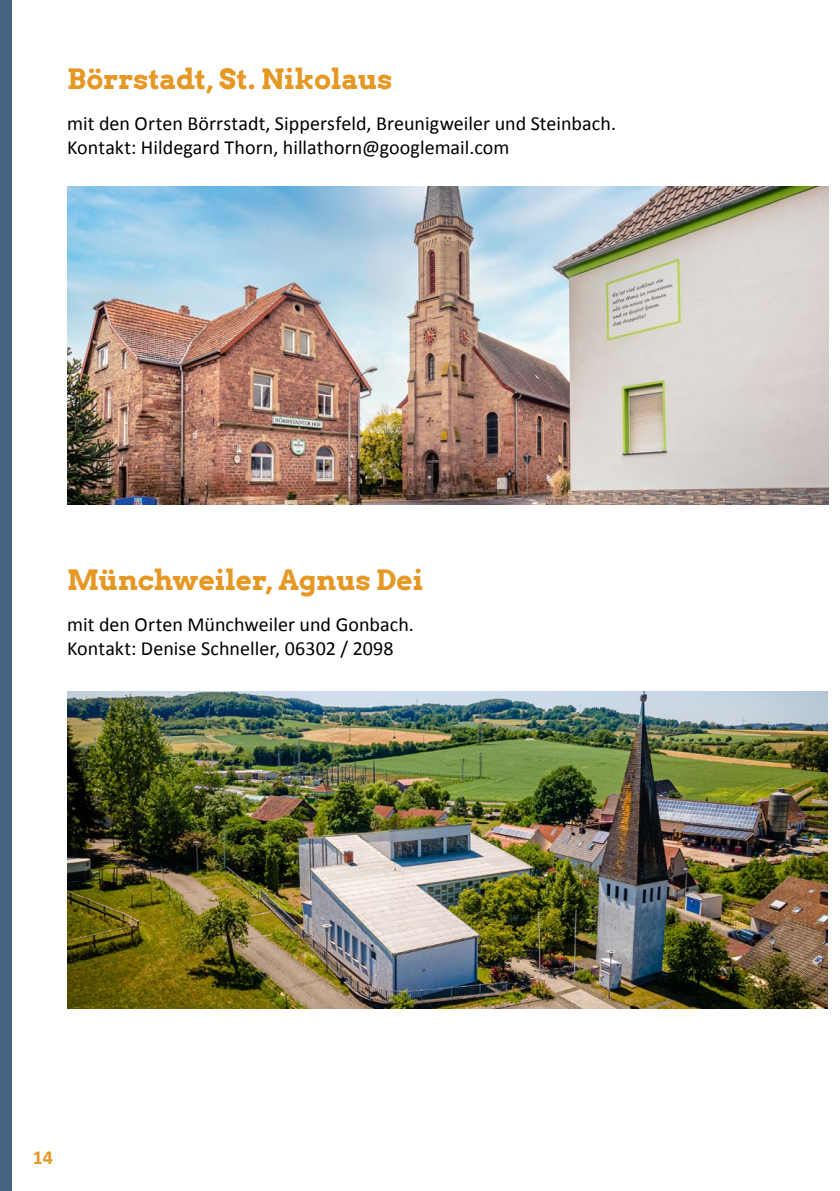
<style>
.page{position:relative;width:840px;height:1191px;background:#fff}
.page>*{position:absolute;margin:0;border:0;box-sizing:border-box;transform-origin:0 0}
.Überschrift_2{font:700 28px "Arvo";letter-spacing:-.005em;color:#e69825}
.t1{font:20px/24px "Calibri";letter-spacing:.005em;color:#000}
.t2{font:700 20px "Calibri";color:#e69825}
</style>
<div class="page">
<div style="left:0;top:0;width:11px;height:1191px;background:#446582"></div>
<img style="left:67px;top:187px;width:760px;height:317px">
<img style="left:67px;top:691px;width:760px;height:317px">
<p class="Überschrift_2" style="left:67px;top:62px;width:327px">Börrstadt, St. Nikolaus</p>
<p class="t1" style="left:67px;top:111px;width:550px">mit den Orten Börrstadt, Sippersfeld, Breunigweiler und Steinbach.<br>Kontakt: Hildegard Thorn, hillathorn@googlemail.com</p>
<p class="Überschrift_2" style="left:67px;top:562px;width:358px">Münchweiler, Agnus Dei</p>
<p class="t1" style="left:67px;top:611px;width:348px">mit den Orten Münchweiler und Gonbach.<br>Kontakt: Denise Schneller, 06302 / 2098</p>
<p class="t2" style="left:33px;top:1143px;width:22px">14</p>
</div>
